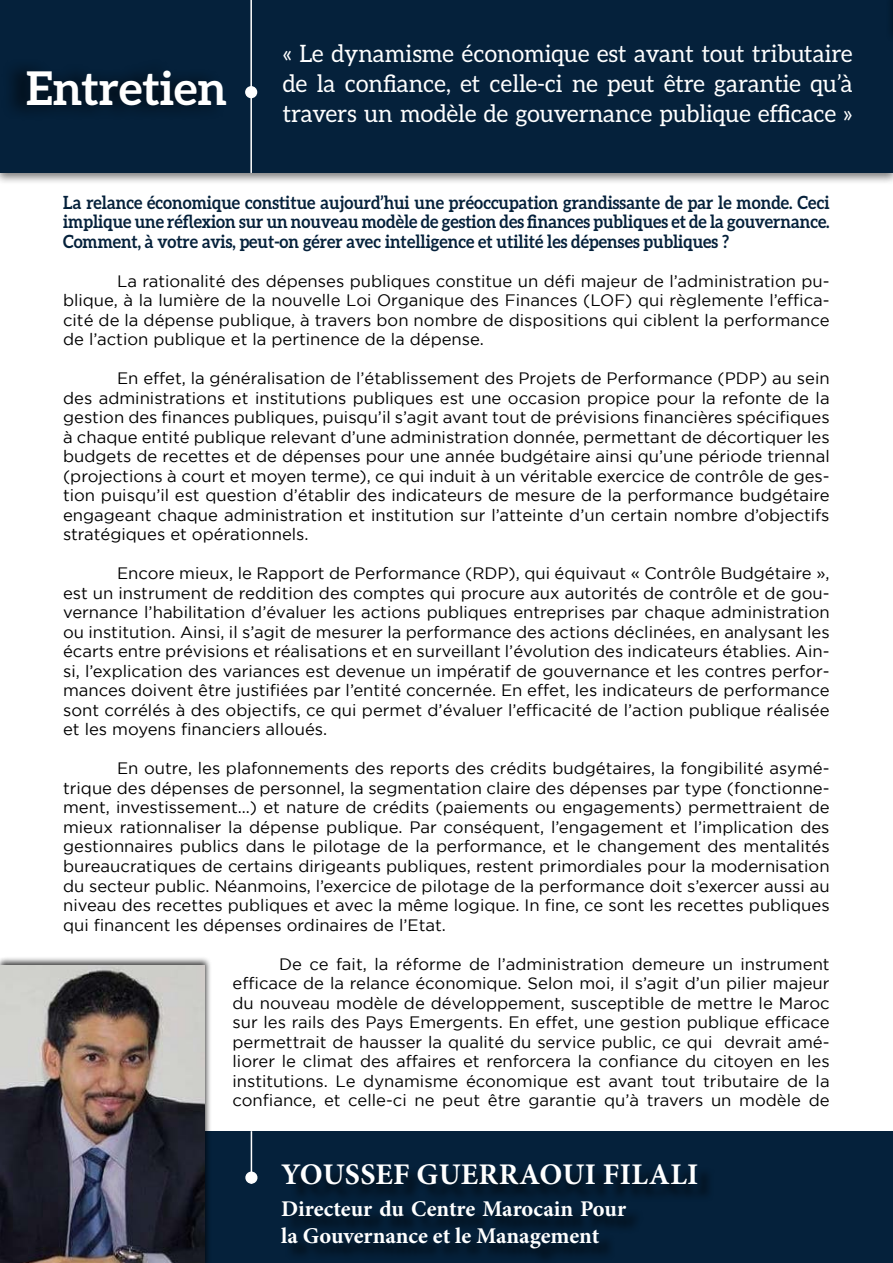
<style>
.page{position:relative;width:893px;height:1263px;background:#fff}
.page>*{position:absolute;margin:0;border:0;box-sizing:border-box;transform-origin:0 0}
.t1{font:700 46.5px "Aleo";color:#fff}
.t2{font:700 30px "Minion Pro";letter-spacing:.01em;color:#fff}
.t3{font:24px/30px "Aleo";color:#fff;text-align:justify}
.t4{font:700 22.5px/27px "Minion Pro";color:#fff}
.t5{font:700 18.15px/19.5px "Aleo";color:#05213b;text-align:justify;scale:.92 1}
.t6{font:16.5px/19.5px "Gotham";color:#000;text-align:justify}
</style>
<div class="page">
<div style="left:201px;top:1131px;width:692px;height:132px;background:#05213b"></div>
<div style="left:285px;top:1166px;width:430px;height:37px;background:#041c32"></div>
<div style="left:285px;top:1202px;width:359px;height:61px;background:#041e35"></div>
<hr style="left:251px;top:1131px;width:1px;height:53px;background:#fff">
<div style="left:246px;top:1172px;width:11px;height:11px;background:#fff;border-radius:50%"></div>
<div style="left:245px;top:1171px;width:12px;height:13px;border:2px solid #fff;border-radius:50%"></div>
<div style="left:0;top:0;width:893px;height:186px;background:#000;opacity:.5"></div>
<div style="left:0;top:0;width:893px;height:173px;background:#05213b"></div>
<div style="left:1px;top:59px;width:226px;height:61px;background:#041b31"></div>
<hr style="left:250px;top:0;width:2px;height:173px;background:#fff">
<div style="left:246px;top:87px;width:10px;height:10px;background:#fff;border-radius:50%"></div>
<div style="left:245px;top:86px;width:12px;height:12px;border:2px solid #fff;border-radius:50%"></div>
<div style="left:885px;top:0;width:8px;height:44px;background:#041f37"></div>
<hr style="left:892px;top:0;width:1px;height:40px;background:#05213b">
<div style="left:0;top:956px;width:212px;height:307px;background:#000;opacity:.75"></div>
<img style="left:0;top:965px;width:204px;height:298px">
<h1 class="t1" style="left:26px;top:62px;width:202px">Entretien</h1>
<h3 class="t3" style="left:283px;top:38px;width:571px">« Le dynamisme économique est avant tout tributaire de la confiance, et celle-ci ne peut être garantie qu’à travers un modèle de gouvernance publique efficace »</h3>
<p class="t5" style="left:63px;top:192px;width:835px">La relance économique constitue aujourd’hui une préoccupation grandissante de par le monde. Ceci implique une réflexion sur un nouveau modèle de gestion des finances publiques et de la gouvernance.<br>Comment, à votre avis, peut-on gérer avec intelligence et utilité les dépenses publiques ?</p>
<p class="t6" style="left:63px;top:271px;width:768px;text-indent:54px">La rationalité des dépenses publiques constitue un défi majeur de l’administration pu&shy;blique, à la lumière de la nouvelle Loi Organique des Finances (LOF) qui règlemente l’effica&shy;cité de la dépense publique, à travers bon nombre de dispositions qui ciblent la performance de l’action publique et la pertinence de la dépense.</p>
<p class="t6" style="left:63px;top:369px;width:768px;text-indent:54px">En effet, la généralisation de l’établissement des Projets de Performance (PDP) au sein des administrations et institutions publiques est une occasion propice pour la refonte de la gestion des finances publiques, puisqu’il s’agit avant tout de prévisions financières spécifiques à chaque entité publique relevant d’une administration donnée, permettant de décortiquer les budgets de recettes et de dépenses pour une année budgétaire ainsi qu’une période triennal (projections à court et moyen terme), ce qui induit à un véritable exercice de contrôle de ges&shy;tion puisqu’il est question d’établir des indicateurs de mesure de la performance budgétaire engageant chaque administration et institution sur l’atteinte d’un certain nombre d’objectifs stratégiques et opérationnels.</p>
<p class="t6" style="left:63px;top:564px;width:768px;text-indent:54px">Encore mieux, le Rapport de Performance (RDP), qui équivaut « Contrôle Budgétaire », est un instrument de reddition des comptes qui procure aux autorités de contrôle et de gou&shy;vernance l’habilitation d’évaluer les actions publiques entreprises par chaque administration ou institution. Ainsi, il s’agit de mesurer la performance des actions déclinées, en analysant les écarts entre prévisions et réalisations et en surveillant l’évolution des indicateurs établies. Ain&shy;si, l’explication des variances est devenue un impératif de gouvernance et les contres perfor&shy;mances doivent être justifiées par l’entité concernée. En effet, les indicateurs de performance sont corrélés à des objectifs, ce qui permet d’évaluer l’efficacité de l’action publique réalisée et les moyens financiers alloués.</p>
<p class="t6" style="left:63px;top:759px;width:768px;text-indent:54px">En outre, les plafonnements des reports des crédits budgétaires, la fongibilité asymé&shy;trique des dépenses de personnel, la segmentation claire des dépenses par type (fonctionne&shy;ment, investissement…) et nature de crédits (paiements ou engagements) permettraient de mieux rationnaliser la dépense publique. Par conséquent, l’engagement et l’implication des gestionnaires publics dans le pilotage de la performance, et le changement des mentalités bureaucratiques de certains dirigeants publiques, restent primordiales pour la modernisation du secteur public. Néanmoins, l’exercice de pilotage de la performance doit s’exercer aussi au niveau des recettes publiques et avec la même logique. In fine, ce sont les recettes publiques qui financent les dépenses ordinaires de l’Etat.</p>
<p class="t6" style="left:233px;top:954px;width:599px;text-indent:46px">De ce fait, la réforme de l’administration demeure un instrument efficace de la relance économique. Selon moi, il s’agit d’un pilier majeur du nouveau modèle de développement, susceptible de mettre le Maroc sur les rails des Pays Emergents. En effet, une gestion publique efficace permettrait de hausser la qualité du service public, ce qui devrait amé&shy;liorer le climat des affaires et renforcera la confiance du citoyen en les institutions. Le dynamisme économique est avant tout tributaire de la confiance, et celle-ci ne peut être garantie qu’à travers un modèle de</p>
<h2 class="t2" style="left:281px;top:1153px;width:419px">YOUSSEF GUERRAOUI FILALI</h2>
<h3 class="t4" style="left:281px;top:1195px;width:347px">Directeur du Centre Marocain Pour la Gouvernance et le Management</h3>
</div>
